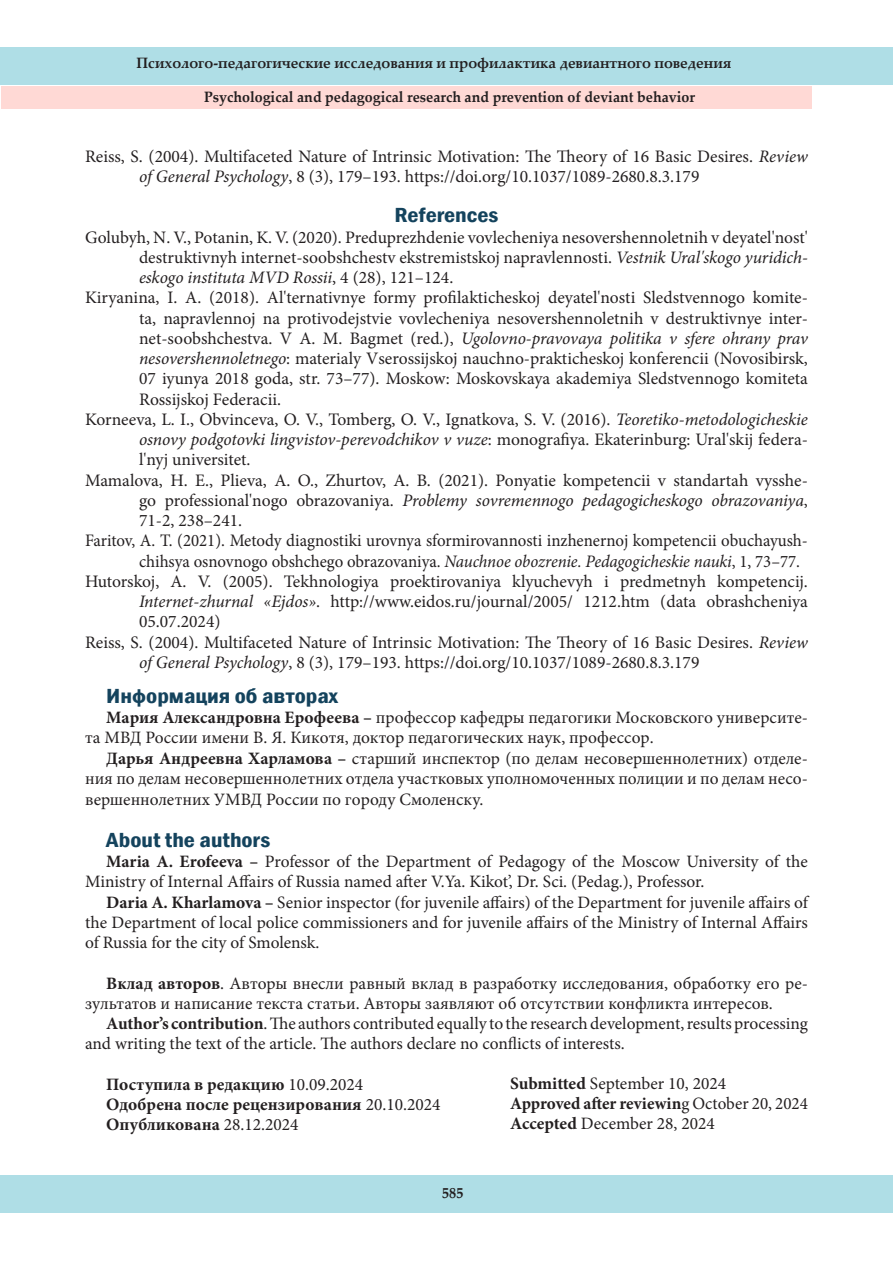
<style>
.page{position:relative;width:893px;height:1263px;background:#fff}
.page>*{position:absolute;margin:0;border:0;box-sizing:border-box;transform-origin:0 0}
.Текст_статьи{font:600 condensed 21px "Franklin Gothic";color:#14435d;scale:1.15 1}
.список_литературы{font:17.55px/20.2px "Minion Pro";color:#231f20;text-align:justify}
.список_литературы-2{font:17.55px/20.2px "Minion Pro";color:#231f20;scale:.96 1}
.Текст_статьи-2{font:17.4px/20.2px "Minion Pro";color:#231f20}
.Текст_статьи-3{font:700 17.4px "Minion Pro";color:#231f20}
.t1{font:700 15px "Palatino Linotype";color:#231f20;scale:.95 1}
.s1{font-style:italic}
.s2{font-weight:700}
.s3{font-weight:400}
</style>
<div class="page">
<div style="left:0;top:48px;width:893px;height:37px;background:#afdee6"></div>
<div style="left:0;top:1175px;width:893px;height:38px;background:#afdee6"></div>
<div style="left:1px;top:87px;width:810px;height:22px;background:#ffd9d5"></div>
<p class="t1" style="left:137px;top:52px;width:628px">Психолого-педагогические исследования и профилактика девиантного поведения</p>
<p class="t1" style="left:204px;top:86px;width:518px">Psychological and pedagogical research and prevention of deviant behavior</p>
<p class="список_литературы" style="left:139px;top:146px;width:670px;text-indent:-54px">Reiss, S. (2004). Multifaceted Nature of Intrinsic Motivation: The Theory of 16 Basic Desires. <span class="s1">Review of General Psychology</span>, 8 (3), 179–193. https://doi.org/10.1037/1089-2680.8.3.179</p>
<p class="Текст_статьи" style="left:394px;top:201px;width:92px">References</p>
<p class="список_литературы" style="left:139px;top:227px;width:670px;text-indent:-54px">Golubyh, N. V., Potanin, K. V. (2020). Preduprezhdenie vovlecheniya nesovershennoletnih v deyatel'nost' destruktivnyh internet-soobshchestv ekstremistskoj napravlennosti. <span class="s1">Vestnik Ural'skogo yuridich&shy;eskogo instituta MVD Rossii</span>, 4 (28), 121–124.</p>
<p class="список_литературы" style="left:139px;top:288px;width:670px;text-indent:-54px">Kiryanina, I. A. (2018). Al'ternativnye formy profilakticheskoj deyatel'nosti Sledstvennogo komite&shy;ta, napravlennoj na protivodejstvie vovlecheniya nesovershennoletnih v destruktivnye inter&shy;net-soobshchestva. V A. M. Bagmet (red.), <span class="s1">Ugolovno-pravovaya politika v sfere ohrany prav nesovershennoletnego</span>: materialy Vserossijskoj nauchno-prakticheskoj konferencii (Novosibirsk, 07 iyunya 2018 goda, str. 73–77). Moskow: Moskovskaya akademiya Sledstvennogo komiteta Rossijskoj Federacii.</p>
<p class="список_литературы" style="left:139px;top:409px;width:670px;text-indent:-54px">Korneeva, L. I., Obvinceva, O. V., Tomberg, O. V., Ignatkova, S. V. (2016). <span class="s1">Teoretiko-metodologicheskie osnovy podgotovki lingvistov-perevodchikov v vuze</span>: monografiya. Ekaterinburg: Ural'skij federa&shy;l'nyj universitet.</p>
<p class="список_литературы" style="left:139px;top:470px;width:670px;text-indent:-54px">Mamalova, H. E., Plieva, A. O., Zhurtov, A. B. (2021). Ponyatie kompetencii v standartah vysshe&shy;go professional'nogo obrazovaniya. <span class="s1">Problemy sovremennogo pedagogicheskogo obrazovaniya</span>, 71-2, 238–241.</p>
<p class="список_литературы-2" style="left:139px;top:531px;width:698px;text-indent:-54px">Faritov, A. T. (2021). Metody diagnostiki urovnya sformirovannosti inzhenernoj kompetencii obuchayush&shy;chihsya osnovnogo obshchego obrazovaniya. <span class="s1">Nauchnoe obozrenie. Pedagogicheskie nauki</span>, 1, 73–77.</p>
<p class="список_литературы" style="left:139px;top:571px;width:670px;text-indent:-54px">Hutorskoj, A. V. (2005). Tekhnologiya proektirovaniya klyuchevyh i predmetnyh kompetencij.<br><span class="s1">Internet-zhurnal «Ejdos»</span>. http://www.eidos.ru/journal/2005/ 1212.htm (data obrashcheniya 05.07.2024)</p>
<p class="список_литературы" style="left:139px;top:632px;width:670px;text-indent:-54px">Reiss, S. (2004). Multifaceted Nature of Intrinsic Motivation: The Theory of 16 Basic Desires. <span class="s1">Review of General Psychology</span>, 8 (3), 179–193. https://doi.org/10.1037/1089-2680.8.3.179</p>
<p class="Текст_статьи" style="left:106px;top:682px;width:203px">Информация об авторах</p>
<p class="Текст_статьи-2" style="left:85px;top:707px;width:724px;text-indent:21px"><span class="s2">Мария Александровна Ерофеева –</span> профессор кафедры педагогики Московского университе&shy;та МВД России имени В. Я. Кикотя, доктор педагогических наук, профессор.</p>
<p class="Текст_статьи-2" style="left:85px;top:748px;width:724px;line-height:20.7px;text-align:justify;text-indent:21px"><span class="s2">Дарья Андреевна Харламова –</span> старший инспектор (по делам несовершеннолетних) отделе&shy;ния по делам несовершеннолетних отдела участковых уполномоченных полиции и по делам несо&shy;вершеннолетних УМВД России по городу Смоленску.</p>
<p class="Текст_статьи" style="left:106px;top:826px;width:144px">About the authors</p>
<p class="Текст_статьи-2" style="left:85px;top:851px;width:724px;text-indent:21px"><span class="s2">Maria A. Erofeeva –</span> Professor of the Department of Pedagogy of the Moscow University of the<br>Ministry of Internal Affairs of Russia named after V.Ya. Kikot’, Dr. Sci. (Pedag.), Professor.</p>
<p class="Текст_статьи-2" style="left:85px;top:892px;width:724px;text-align:justify;text-indent:21px"><span class="s2">Dariа A. Kharlamova –</span> Senior inspector (for juvenile affairs) of the Department for juvenile affairs of the Department of local police commissioners and for juvenile affairs of the Ministry of Internal Affairs of Russia for the city of Smolensk.</p>
<p class="Текст_статьи-2" style="left:85px;top:973px;width:724px;text-indent:21px"><span class="s2">Вклад авторов</span>. Авторы внесли равный вклад в разработку исследования, обработку его ре&shy;зультатов и написание текста статьи. Авторы заявляют об отсутствии конфликта интересов.</p>
<p class="Текст_статьи-2" style="left:85px;top:1013px;width:724px;text-indent:21px"><span class="s2">Author’s contribution</span>. The authors contributed equally to the research development, results processing and writing the text of the article. The authors declare no conflicts of interests.</p>
<p class="Текст_статьи-3" style="left:106px;top:1072px;width:258px">Поступила в редакцию <span class="s3">10.09.2024</span></p>
<p class="Текст_статьи-3" style="left:106px;top:1092px;width:336px">Одобрена после рецензирования <span class="s3">20.10.2024</span></p>
<p class="Текст_статьи-3" style="left:106px;top:1112px;width:194px">Опубликована <span class="s3">28.12.2024</span></p>
<p class="Текст_статьи-2" style="left:510px;top:1073px;width:217px"><span class="s2">Submitted</span> September 10, 2024</p>
<p class="Текст_статьи-3" style="left:510px;top:1091px;width:299px">Approved after reviewin<span class="s3">g October 20, 2024</span></p>
<p class="Текст_статьи-2" style="left:510px;top:1113px;width:206px"><span class="s2">Accepted</span> December 28, 2024</p>
<p class="t1" style="left:442px;top:1182px;width:24px">585</p>
</div>
